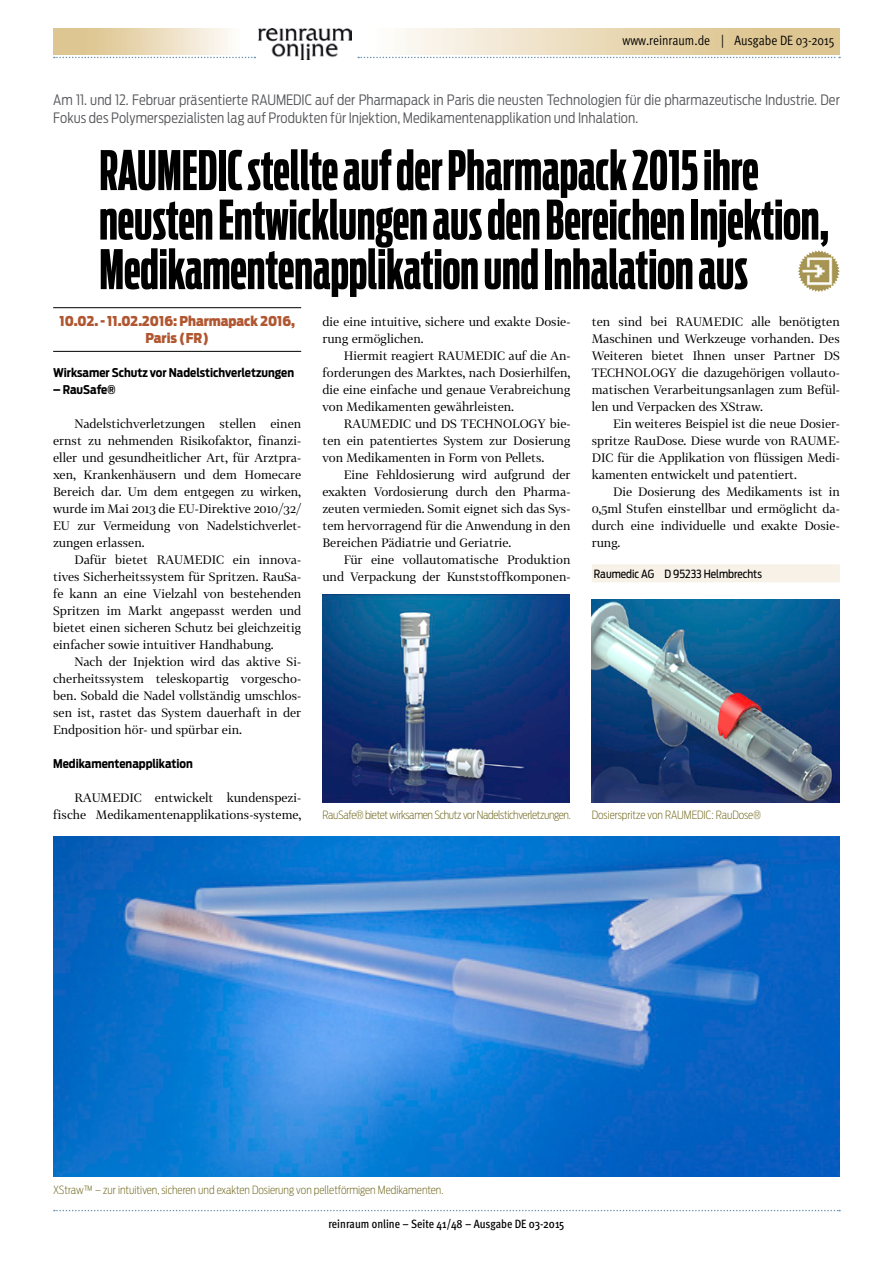
<style>
.page{position:relative;width:893px;height:1263px;background:#fff}
.page>*{position:absolute;margin:0;border:0;box-sizing:border-box;transform-origin:0 0}
.t1{font:700 54px/49.5px "Antenna Comp";color:#000}
.t2{font:300 14.25px/18px "Antenna Cond";letter-spacing:.005em;color:#57585b}
.t3{font:900 13.5px/16.5px "Antenna Cond";color:#b05630;text-align:center}
.t4{font:13.5px "Meta OT Cond Norm";color:#000}
.t5{font:12px/17px "Tabac G2";color:#000;text-align:justify}
.t6{font:700 12px "Antenna Cond";color:#000}
.t7{font:500 condensed 12px "Meta OT";color:#000}
.t8{font:200 11.25px "Antenna Cond";letter-spacing:-.005em;color:#6b6114}
.t9{font:200 11.25px "Antenna Cond";letter-spacing:-.03em;color:#6b6114}
.t10{font:11.25px "Antenna Cond";color:#000}
</style>
<div class="page">
<svg style="left:358px;top:57px;width:482px;height:1px"></svg>
<svg style="left:54px;top:57px;width:201px;height:1px"></svg>
<svg style="left:54px;top:1210px;width:786px;height:1px"></svg>
<img style="left:258px;top:29px;width:94px;height:31px">
<hr style="left:53px;top:307px;width:248px;height:1px;background:#000">
<hr style="left:53px;top:351px;width:248px;height:1px;background:#000">
<div style="left:592px;top:564px;width:248px;height:18px;background:#f7f1e7"></div>
<img style="left:591px;top:600px;width:249px;height:202px">
<img style="left:322px;top:595px;width:248px;height:207px">
<img style="left:53px;top:836px;width:787px;height:341px">
<img style="left:798px;top:250px;width:42px;height:42px">
<p class="t4" style="left:622px;top:32px;width:214px">www.reinraum.de | Ausgabe DE 03-2015</p>
<p class="t2" style="left:53px;top:91px;width:788px">Am 11. und 12. Februar präsentierte RAUMEDIC auf der Pharmapack in Paris die neusten Technologien für die pharmazeutische Industrie. Der<br>Fokus des Polymerspezialisten lag auf Produkten für Injektion, Medikamentenapplikation und Inhalation.</p>
<h1 class="t1" style="left:99px;top:146px;width:731px">RAUMEDIC stellte auf der Pharmapack 2015 ihre neusten Entwicklungen aus den Bereichen Injektion,<br>Medikamentenapplikation und Inhalation aus</h1>
<p class="t3" style="left:59px;top:313px;width:237px">10.02. - 11.02.2016: Pharmapack 2016,<br>Paris (FR)</p>
<p class="t6" style="left:53px;top:366px;width:242px">Wirksamer Schutz vor Nadelstichverletzungen</p>
<p class="t6" style="left:53px;top:383px;width:64px">– RauSafe®</p>
<p class="t5" style="left:53px;top:415px;width:250px;text-indent:21px">Nadelstichverletzungen stellen einen ernst zu nehmenden Risikofaktor, finanzi&shy;eller und gesundheitlicher Art, für Arztpra&shy;xen, Krankenhäusern und dem Homecare Bereich dar. Um dem entgegen zu wirken, wurde im Mai 2013 die EU-Direktive 2010/32/ EU zur Vermeidung von Nadelstichverlet&shy;zungen erlassen.</p>
<p class="t5" style="left:53px;top:551px;width:250px;text-indent:21px">Dafür bietet RAUMEDIC ein innova&shy;tives Sicherheitssystem für Spritzen. RauSa&shy;fe kann an eine Vielzahl von bestehenden Spritzen im Markt angepasst werden und bietet einen sicheren Schutz bei gleichzeitig einfacher sowie intuitiver Handhabung.</p>
<p class="t5" style="left:53px;top:653px;width:250px;text-indent:21px">Nach der Injektion wird das aktive Si&shy;cherheitssystem teleskopartig vorgescho&shy;ben. Sobald die Nadel vollständig umschlos&shy;sen ist, rastet das System dauerhaft in der Endposition hör- und spürbar ein.</p>
<p class="t6" style="left:53px;top:757px;width:141px">Medikamentenapplikation</p>
<p class="t5" style="left:53px;top:789px;width:250px;text-align:right">RAUMEDIC entwickelt kundenspezi&shy;fische Medikamentenapplikations-systeme,</p>
<p class="t5" style="left:322px;top:313px;width:250px">die eine intuitive, sichere und exakte Dosie&shy;rung ermöglichen.</p>
<p class="t5" style="left:322px;top:347px;width:250px;text-indent:21px">Hiermit reagiert RAUMEDIC auf die An&shy;forderungen des Marktes, nach Dosierhilfen, die eine einfache und genaue Verabreichung von Medikamenten gewährleisten.</p>
<p class="t5" style="left:322px;top:415px;width:250px;text-indent:21px">RAUMEDIC und DS TECHNOLOGY bie&shy;ten ein patentiertes System zur Dosierung von Medikamenten in Form von Pellets.</p>
<p class="t5" style="left:322px;top:466px;width:250px;text-indent:21px">Eine Fehldosierung wird aufgrund der exakten Vordosierung durch den Pharma&shy;zeuten vermieden. Somit eignet sich das Sys&shy;tem hervorragend für die Anwendung in den Bereichen Pädiatrie und Geriatrie.</p>
<p class="t5" style="left:322px;top:551px;width:250px;text-align:right">Für eine vollautomatische Produktion und Verpackung der Kunststoffkomponen-</p>
<p class="t5" style="left:592px;top:313px;width:250px">ten sind bei RAUMEDIC alle benötigten Maschinen und Werkzeuge vorhanden. Des Weiteren bietet Ihnen unser Partner DS TECHNOLOGY die dazugehörigen vollauto&shy;matischen Verarbeitungsanlagen zum Befül&shy;len und Verpacken des XStraw.</p>
<p class="t5" style="left:592px;top:415px;width:250px;text-indent:21px">Ein weiteres Beispiel ist die neue Dosier&shy;spritze RauDose. Diese wurde von RAUME-DIC für die Applikation von flüssigen Medi&shy;kamenten entwickelt und patentiert.</p>
<p class="t5" style="left:592px;top:483px;width:250px;text-indent:21px">Die Dosierung des Medikaments ist in 0,5ml Stufen einstellbar und ermöglicht da&shy;durch eine individuelle und exakte Dosie&shy;rung.</p>
<p class="t10" style="left:594px;top:567px;width:170px">Raumedic AG D 95233 Helmbrechts</p>
<p class="t9" style="left:322px;top:809px;width:250px">RauSafe® bietet wirksamen Schutz vor Nadelstichverletzungen.</p>
<p class="t8" style="left:592px;top:809px;width:171px">Dosierspritze von RAUMEDIC: RauDose®</p>
<p class="t8" style="left:53px;top:1183px;width:392px">XStraw™ – zur intuitiven, sicheren und exakten Dosierung von pelletförmigen Medikamenten.</p>
<p class="t7" style="left:328px;top:1216px;width:238px">reinraum online – Seite 41/48 – Ausgabe DE 03-2015</p>
</div>
